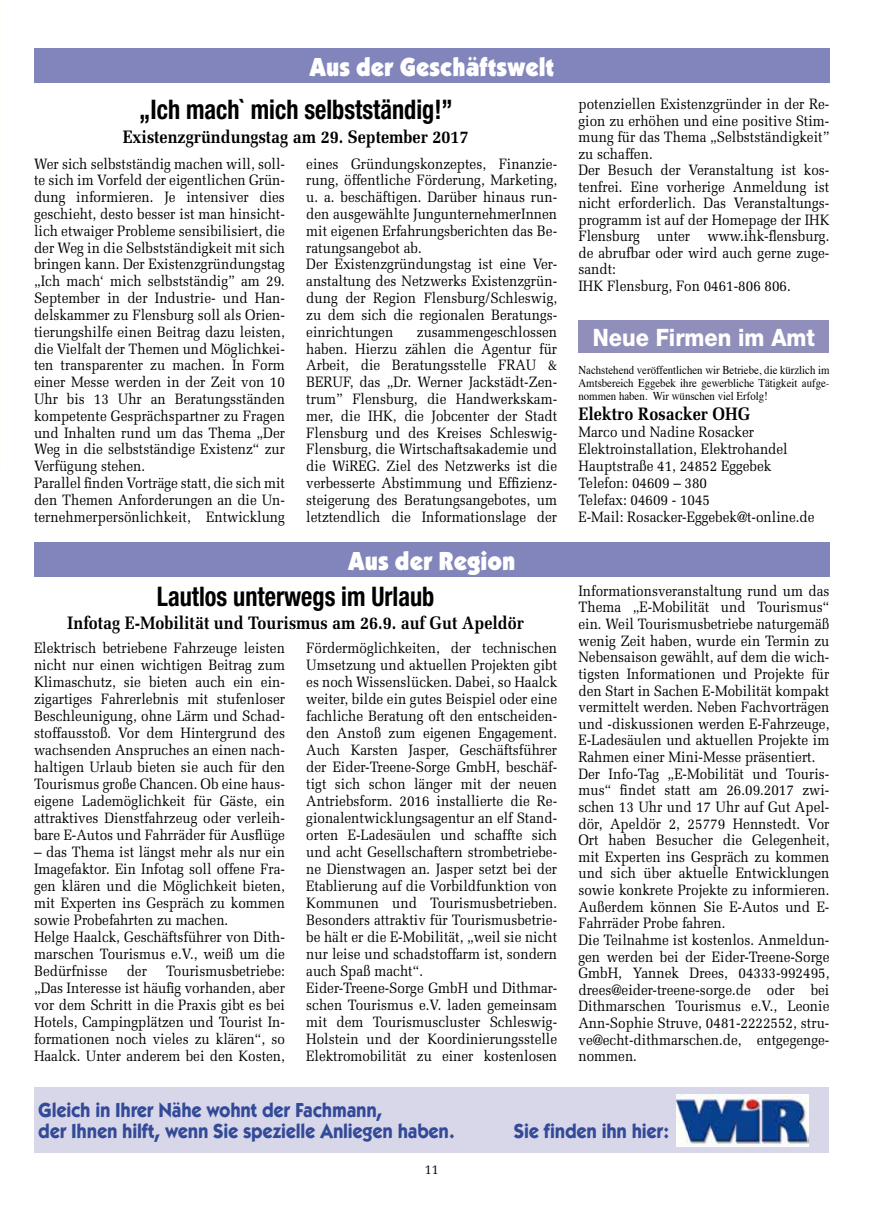
<style>
.page{position:relative;width:872px;height:1212px;background:#fff}
.page>*{position:absolute;margin:0;border:0;box-sizing:border-box;transform-origin:0 0}
.t1{font:700 condensed 27px "Helvetica Neue";color:#000;scale:.9 1}
.t2{font:900 27px "Kabel Itc T";color:#fff;scale:.9 1}
.t3{font:800 24px "Helvetica Neue";color:#fff;scale:.9 1}
.t4{font:700 21px/21px "Kabel Itc T";letter-spacing:-.015em;color:#324a97;scale:.9 1}
.t5{font:700 18px "Melior";color:#000;scale:.9 1}
.t6{font:15px/17px "Melior";color:#000;scale:.9 1}
.t7{font:13.5px "Melior";color:#000;scale:.9 1}
.t8{font:12px/12.6px "Times";color:#000;text-align:justify;scale:.9 1}
</style>
<div class="page">
<div style="left:34px;top:48px;width:795px;height:34px;background:#8185bc"></div>
<div style="left:578px;top:320px;width:251px;height:33px;background:#908eba"></div>
<div style="left:34px;top:542px;width:795px;height:34px;background:#8185bc"></div>
<div style="left:34px;top:1087px;width:794px;height:65px;background:#d8d7ea"></div>
<img style="left:676px;top:1094px;width:132px;height:53px">
<h1 class="t2" style="left:309px;top:50px;width:273px">Aus der Geschäftswelt</h1>
<h1 class="t1" style="left:139px;top:93px;width:350px">„Ich mach` mich selbstständig!”</h1>
<p class="t5" style="left:123px;top:126px;width:386px">Existenzgründungstag am 29. September 2017</p>
<p class="t6" style="left:306px;top:155px;width:280px">eines Gründungskonzeptes, Finanzie&shy;rung, öffentliche Förderung, Marketing, u. a. beschäftigen. Darüber hinaus run&shy;den ausgewählte JungunternehmerInnen mit eigenen Erfahrungsberichten das Be&shy;ratungsangebot ab.<br>Der Existenzgründungstag ist eine Ver&shy;anstaltung des Netzwerks Existenzgrün&shy;dung der Region Flensburg/Schleswig, zu dem sich die regionalen Beratungs&shy;einrichtungen</p>
<p class="t6" style="left:34px;top:155px;width:280px">Wer sich selbstständig machen will, soll&shy;te sich im Vorfeld der eigentlichen Grün&shy;dung informieren. Je intensiver dies geschieht, desto besser ist man hinsicht&shy;lich etwaiger Probleme sensibilisiert, die der Weg in die Selbstständigkeit mit sich bringen kann. Der Existenzgründungstag „Ich mach‘ mich selbstständig” am 29.<br>September in der Industrie- und Han&shy;delskammer zu Flensburg soll als Orien&shy;tierungshilfe einen Beitrag dazu leisten, die Vielfalt der Themen und Möglichkei&shy;ten transparenter zu machen. In Form einer Messe werden in der Zeit von 10<br>Uhr bis 13 Uhr an Beratungsständen kompetente Gesprächspartner zu Fragen und Inhalten rund um das Thema „Der Weg in die selbstständige Existenz“ zur Verfügung stehen.<br>Parallel finden Vorträge statt, die sich mit den Themen Anforderungen an die Un&shy;ternehmerpersönlichkeit, Entwicklung</p>
<p class="t6" style="left:306px;top:323px;width:280px;text-align:justify;text-indent:111px">zusammengeschlossen haben. Hierzu zählen die Agentur für Arbeit, die Beratungsstelle FRAU &amp; BERUF, das „Dr. Werner Jackstädt-Zen&shy;trum” Flensburg, die Handwerkskam&shy;mer, die IHK, die Jobcenter der Stadt Flensburg und des Kreises Schleswig-Flensburg, die Wirtschaftsakademie und die WiREG. Ziel des Netzwerks ist die verbesserte Abstimmung und Effizienz&shy;steigerung des Beratungsangebotes, um letztendlich die Informationslage der</p>
<h1 class="t2" style="left:348px;top:544px;width:187px">Aus der Region</h1>
<h1 class="t1" style="left:157px;top:580px;width:310px">Lautlos unterwegs im Urlaub</h1>
<p class="t5" style="left:67px;top:612px;width:509px">Infotag E-Mobilität und Tourismus am 26.9. auf Gut Apeldör</p>
<p class="t6" style="left:306px;top:640px;width:280px">Fördermöglichkeiten, der technischen Umsetzung und aktuellen Projekten gibt es noch Wissenslücken. Dabei, so Haalck weiter, bilde ein gutes Beispiel oder eine fachliche Beratung oft den entscheiden&shy;den Anstoß zum eigenen Engagement.<br>Auch Karsten Jasper, Geschäftsführer der Eider-Treene-Sorge GmbH, beschäf&shy;tigt sich schon länger mit der neuen Antriebsform. 2016 installierte die Re&shy;gionalentwicklungsagentur an elf Stand&shy;orten E-Ladesäulen und schaffte sich und acht Gesellschaftern strombetriebe&shy;ne Dienstwagen an. Jasper setzt bei der Etablierung auf die Vorbildfunktion von Kommunen und Tourismusbetrieben.<br>Besonders attraktiv für Tourismusbetrie&shy;be hält er die E-Mobilität, „weil sie nicht nur leise und schadstoffarm ist, sondern auch Spaß macht“.<br>Eider-Treene-Sorge GmbH und Dithmar&shy;schen Tourismus e.V. laden gemeinsam mit dem Tourismuscluster Schleswig-Holstein und der Koordinierungsstelle Elektromobilität zu einer kostenlosen</p>
<p class="t6" style="left:34px;top:640px;width:280px;text-align:justify">Elektrisch betriebene Fahrzeuge leisten nicht nur einen wichtigen Beitrag zum Klimaschutz, sie bieten auch ein ein&shy;zigartiges Fahrerlebnis mit stufenloser Beschleunigung, ohne Lärm und Schad&shy;stoffausstoß. Vor dem Hintergrund des wachsenden Anspruches an einen nach&shy;haltigen Urlaub bieten sie auch für den Tourismus große Chancen. Ob eine haus&shy;eigene Lademöglichkeit für Gäste, ein attraktives Dienstfahrzeug oder verleih&shy;bare E-Autos und Fahrräder für Ausflüge</p>
<p class="t6" style="left:34px;top:844px;width:280px">– das Thema ist längst mehr als nur ein Imagefaktor. Ein Infotag soll offene Fra&shy;gen klären und die Möglichkeit bieten, mit Experten ins Gespräch zu kommen sowie Probefahrten zu machen.<br>Helge Haalck, Geschäftsführer von Dith&shy;marschen Tourismus e.V., weiß um die Bedürfnisse</p>
<p class="t6" style="left:34px;top:963px;width:280px;text-align:justify;text-indent:132px">Tourismusbetriebe: „Das Interesse ist häufig vorhanden, aber vor dem Schritt in die Praxis gibt es bei Hotels, Campingplätzen und Tourist In&shy;formationen noch vieles zu klären“, so Haalck. Unter anderem bei den Kosten,</p>
<p class="t6" style="left:127px;top:963px;width:24px">der</p>
<p class="t6" style="left:578px;top:96px;width:280px;line-height:16.5px">potenziellen Existenzgründer in der Re&shy;gion zu erhöhen und eine positive Stim&shy;mung für das Thema „Selbstständigkeit” zu schaffen.<br>Der Besuch der Veranstaltung ist kos&shy;tenfrei. Eine vorherige Anmeldung ist nicht erforderlich. Das Veranstaltungs&shy;programm ist auf der Homepage der IHK Flensburg unter www.ihk-flensburg. de abrufbar oder wird auch gerne zuge&shy;sandt:<br>IHK Flensburg, Fon 0461-806 806.</p>
<h2 class="t3" style="left:593px;top:323px;width:248px">Neue Firmen im Amt</h2>
<p class="t8" style="left:578px;top:363px;width:280px">Nachstehend veröffentlichen wir Betriebe, die kürzlich im Amtsbereich Eggebek ihre gewerbliche Tätigkeit aufge&shy;nommen haben. Wir wünschen viel Erfolg!</p>
<p class="t5" style="left:578px;top:403px;width:192px">Elektro Rosacker OHG</p>
<p class="t6" style="left:578px;top:423px;width:264px">Marco und Nadine Rosacker<br>Elektroinstallation, Elektrohandel<br>Hauptstraße 41, 24852 Eggebek<br>Telefon: 04609 – 380<br>Telefax: 04609 - 1045<br>E-Mail: Rosacker-Eggebek@t-online.de</p>
<p class="t6" style="left:578px;top:582px;width:280px">Informationsveranstaltung rund um das Thema „E-Mobilität und Tourismus“ ein. Weil Tourismusbetriebe naturgemäß wenig Zeit haben, wurde ein Termin zu Nebensaison gewählt, auf dem die wich&shy;tigsten Informationen und Projekte für den Start in Sachen E-Mobilität kompakt vermittelt werden. Neben Fachvorträgen und -diskussionen werden E-Fahrzeuge, E-Ladesäulen und aktuellen Projekte im Rahmen einer Mini-Messe präsentiert.<br>Der Info-Tag „E-Mobilität und Touris&shy;mus“ findet statt am 26.09.2017 zwi&shy;schen 13 Uhr und 17 Uhr auf Gut Apel&shy;dör, Apeldör 2, 25779 Hennstedt. Vor Ort haben Besucher die Gelegenheit, mit Experten ins Gespräch zu kommen und sich über aktuelle Entwicklungen sowie konkrete Projekte zu informieren.<br>Außerdem können Sie E-Autos und E-Fahrräder Probe fahren.<br>Die Teilnahme ist kostenlos. Anmeldun&shy;gen werden bei der Eider-Treene-Sorge GmbH, Yannek Drees, 04333-992495, drees@eider-treene-sorge.de oder bei Dithmarschen Tourismus e.V., Leonie Ann-Sophie Struve, 0481-2222552, stru&shy;ve@echt-dithmarschen.de, entgegenge&shy;nommen.</p>
<h3 class="t4" style="left:38px;top:1099px;width:465px">Gleich in Ihrer Nähe wohnt der Fachmann,<br>der Ihnen hilft, wenn Sie spezielle Anliegen haben.</h3>
<p class="t7" style="left:425px;top:1162px;width:17px">11</p>
<h3 class="t4" style="left:514px;top:1120px;width:174px">Sie finden ihn hier:</h3>
</div>
